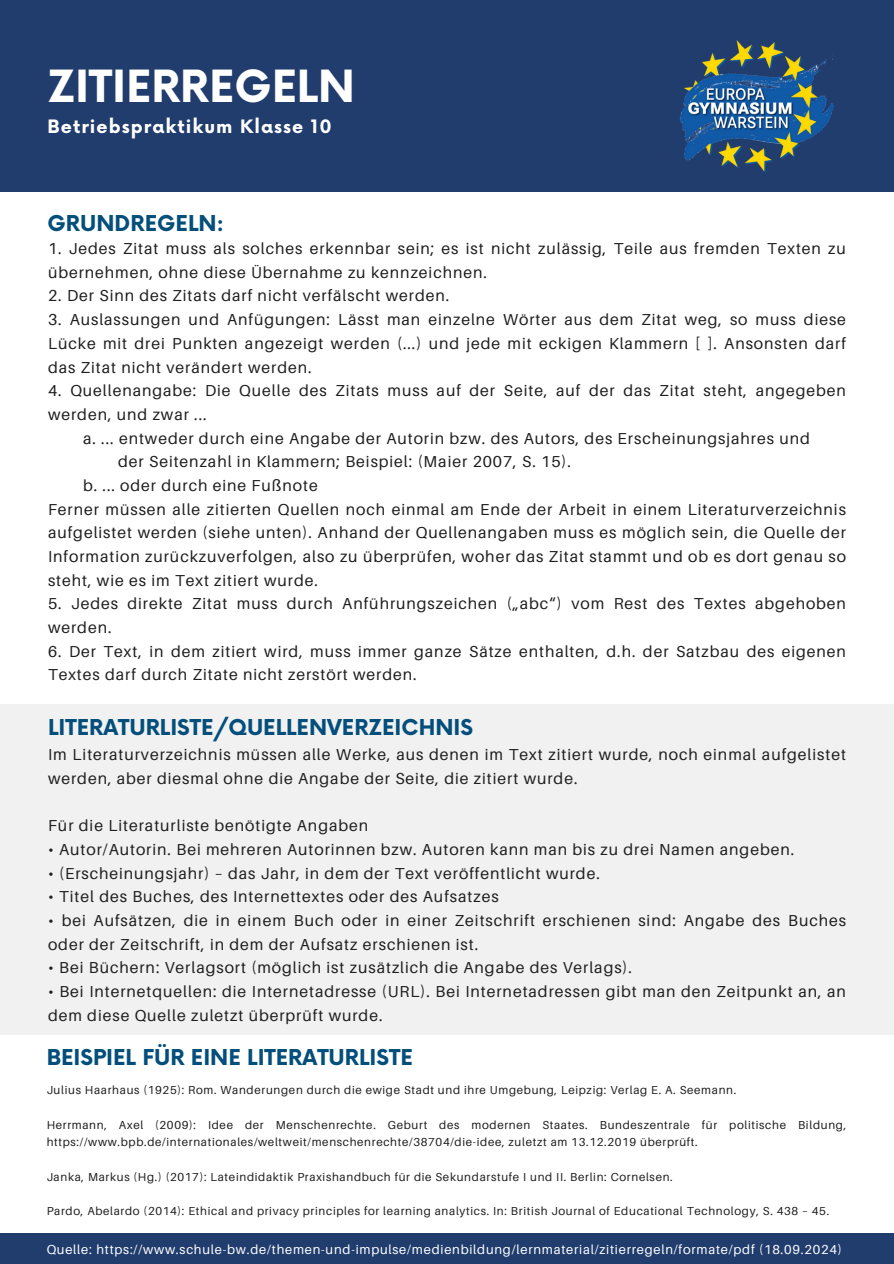
<style>
.page{position:relative;width:894px;height:1264px;background:#fff}
.page>*{position:absolute;margin:0;border:0;box-sizing:border-box;transform-origin:0 0}
.t1{font:700 43.2px "Now";color:#fff}
.t2{font:700 21.3px "Now";color:#034e7b}
.t3{font:700 18px "Now";letter-spacing:.06em;color:#fff}
.t4{font:15.9px/23.7px "Aileron";letter-spacing:.06em;color:#1e1e1e}
.t5{font:12.9px "Aileron";letter-spacing:.06em;color:#fff}
.t6{font:11.55px/17.2px "Aileron";letter-spacing:.06em;color:#1e1e1e}
</style>
<div class="page">
<div style="left:0;top:1232px;width:893px;height:31px;background:#213d6d"></div>
<div style="left:0;top:704px;width:893px;height:330px;background:#f1f1f1"></div>
<div style="left:0;top:0;width:893px;height:192px;background:#213d6d"></div>
<img style="left:680px;top:40px;width:154px;height:133px">
<h1 class="t1" style="left:48px;top:63px;width:309px">ZITIERREGELN</h1>
<h4 class="t3" style="left:48px;top:117px;width:286px">Betriebspraktikum Klasse 10</h4>
<h2 class="t2" style="left:48px;top:211px;width:178px">GRUNDREGELN:</h2>
<h3 class="t4" style="left:48px;top:236px;width:799px">1. Jedes Zitat muss als solches erkennbar sein; es ist nicht zulässig, Teile aus fremden Texten zu übernehmen, ohne diese Übernahme zu kennzeichnen.</h3>
<h3 class="t4" style="left:48px;top:284px;width:402px">2. Der Sinn des Zitats darf nicht verfälscht werden.</h3>
<h3 class="t4" style="left:48px;top:307px;width:799px;text-align:justify">3. Auslassungen und Anfügungen: Lässt man einzelne Wörter aus dem Zitat weg, so muss diese Lücke mit drei Punkten angezeigt werden (...) und jede mit eckigen Klammern [ ]. Ansonsten darf das Zitat nicht verändert werden.</h3>
<h3 class="t4" style="left:48px;top:378px;width:799px">4. Quellenangabe: Die Quelle des Zitats muss auf der Seite, auf der das Zitat steht, angegeben</h3>
<h3 class="t4" style="left:48px;top:402px;width:160px">werden, und zwar ...</h3>
<h3 class="t4" style="left:83px;top:426px;width:728px">a. ... entweder durch eine Angabe der Autorin bzw. des Autors, des Erscheinungsjahres und</h3>
<h3 class="t4" style="left:118px;top:449px;width:454px">der Seitenzahl in Klammern; Beispiel: (Maier 2007, S. 15).</h3>
<h3 class="t4" style="left:83px;top:473px;width:236px">b. ... oder durch eine Fußnote</h3>
<h3 class="t4" style="left:48px;top:497px;width:799px">Ferner müssen alle zitierten Quellen noch einmal am Ende der Arbeit in einem Literaturverzeichnis</h3>
<h3 class="t4" style="left:48px;top:520px;width:799px">aufgelistet werden (siehe unten). Anhand der Quellenangaben muss es möglich sein, die Quelle der</h3>
<h3 class="t4" style="left:48px;top:544px;width:799px">Information zurückzuverfolgen, also zu überprüfen, woher das Zitat stammt und ob es dort genau so</h3>
<h3 class="t4" style="left:48px;top:568px;width:271px">steht, wie es im Text zitiert wurde.</h3>
<h3 class="t4" style="left:48px;top:591px;width:799px">5. Jedes direkte Zitat muss durch Anführungszeichen („abc“) vom Rest des Textes abgehoben werden.</h3>
<h3 class="t4" style="left:48px;top:639px;width:799px">6. Der Text, in dem zitiert wird, muss immer ganze Sätze enthalten, d.h. der Satzbau des eigenen<br>Textes darf durch Zitate nicht zerstört werden.</h3>
<h2 class="t2" style="left:48px;top:716px;width:426px">LITERATURLISTE/QUELLENVERZEICHNIS</h2>
<h4 class="t4" style="left:48px;top:742px;width:799px">Im Literaturverzeichnis müssen alle Werke, aus denen im Text zitiert wurde, noch einmal aufgelistet werden, aber diesmal ohne die Angabe der Seite, die zitiert wurde.</h4>
<h4 class="t4" style="left:48px;top:813px;width:321px">Für die Literaturliste benötigte Angaben</h4>
<h4 class="t4" style="left:48px;top:837px;width:747px">• Autor/Autorin. Bei mehreren Autorinnen bzw. Autoren kann man bis zu drei Namen angeben.</h4>
<h4 class="t4" style="left:48px;top:861px;width:553px">• (Erscheinungsjahr) – das Jahr, in dem der Text veröffentlicht wurde.</h4>
<h4 class="t4" style="left:48px;top:884px;width:452px">• Titel des Buches, des Internettextes oder des Aufsatzes</h4>
<h4 class="t4" style="left:48px;top:908px;width:799px">• bei Aufsätzen, die in einem Buch oder in einer Zeitschrift erschienen sind: Angabe des Buches oder der Zeitschrift, in dem der Aufsatz erschienen ist.</h4>
<h4 class="t4" style="left:48px;top:955px;width:585px">• Bei Büchern: Verlagsort (möglich ist zusätzlich die Angabe des Verlags).</h4>
<h4 class="t4" style="left:48px;top:979px;width:799px">• Bei Internetquellen: die Internetadresse (URL). Bei Internetadressen gibt man den Zeitpunkt an, an dem diese Quelle zuletzt überprüft wurde.</h4>
<h2 class="t2" style="left:47px;top:1046px;width:367px">BEISPIEL FÜR EINE LITERATURLISTE</h2>
<p class="t6" style="left:47px;top:1081px;width:691px">Julius Haarhaus (1925): Rom. Wanderungen durch die ewige Stadt und ihre Umgebung, Leipzig: Verlag E. A. Seemann.</p>
<p class="t6" style="left:47px;top:1115px;width:800px">Herrmann, Axel (2009): Idee der Menschenrechte. Geburt des modernen Staates. Bundeszentrale für politische Bildung, https://www.bpb.de/internationales/weltweit/menschenrechte/38704/die-idee, zuletzt am 13.12.2019 überprüft.</p>
<p class="t6" style="left:47px;top:1167px;width:627px">Janka, Markus (Hg.) (2017): Lateindidaktik Praxishandbuch für die Sekundarstufe I und II. Berlin: Cornelsen.</p>
<p class="t6" style="left:47px;top:1202px;width:783px">Pardo, Abelardo (2014): Ethical and privacy principles for learning analytics. In: British Journal of Educational Technology, S. 438 – 45.</p>
<h5 class="t5" style="left:47px;top:1241px;width:796px">Quelle: https://www.schule-bw.de/themen-und-impulse/medienbildung/lernmaterial/zitierregeln/formate/pdf (18.09.2024)</h5>
</div>
